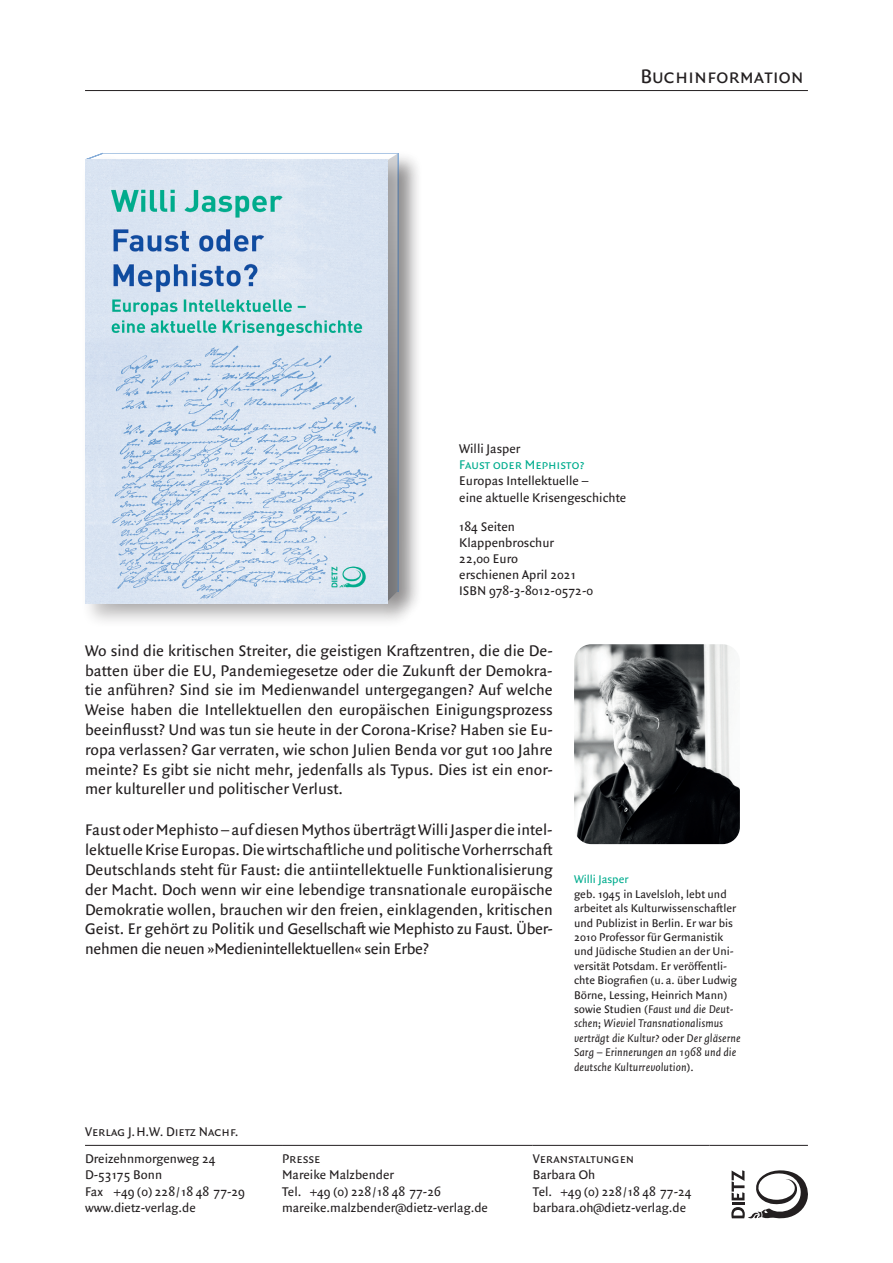
<style>
.page{position:relative;width:893px;height:1263px;background:#fff}
.page>*{position:absolute;margin:0;border:0;box-sizing:border-box;transform-origin:0 0}
.t1{font:21px "Quadraat Sans Small Caps";color:#231f20}
.t2{font:16.5px/19.8px "Quadraat Sans";letter-spacing:-.02em;color:#231f20;text-align:justify}
.t3{font:13.5px/16.2px "Quadraat Sans";color:#231f20}
.t4{font:13.5px "Quadraat Sans Small Caps";color:#231f20}
.t5{font:13.5px "Quadraat Sans Small Caps";color:#00ac8e}
.t6{font:12px/14.4px "Quadraat Sans";color:#231f20}
.t7{font:12px "Quadraat Sans";color:#00ac8e}
.s1{font-style:italic}
</style>
<div class="page">
<hr style="left:85px;top:1145px;width:197px;height:1px;background:#231f20">
<hr style="left:282px;top:1145px;width:251px;height:1px;background:#231f20">
<hr style="left:533px;top:1145px;width:177px;height:1px;background:#231f20">
<hr style="left:710px;top:1145px;width:98px;height:1px;background:#231f20">
<svg style="left:731px;top:1170px;width:77px;height:48px"></svg>
<hr style="left:85px;top:90px;width:723px;height:1px;background:#231f20">
<img style="left:574px;top:644px;width:166px;height:200px">
<div style="left:381px;top:152px;width:41px;height:474px;background:#231f20;opacity:.28"></div>
<div style="left:81px;top:156px;width:331px;height:473px;background:#231f20;opacity:.28"></div>
<img style="left:85px;top:160px;width:303px;height:444px">
<p class="t1" style="left:640px;top:64px;width:165px">Buchinformation</p>
<p class="t3" style="left:459px;top:441px;width:63px">Willi Jasper</p>
<p class="t5" style="left:459px;top:457px;width:126px">Faust oder Mephisto?</p>
<p class="t3" style="left:459px;top:473px;width:169px">Europas Intellektuelle –<br>eine aktuelle Krisengeschichte</p>
<p class="t3" style="left:459px;top:518px;width:135px">184 Seiten<br>Klappenbroschur<br>22,00 Euro<br>erschienen April 2021<br>ISBN 978-3-8012-0572-0</p>
<p class="t2" style="left:85px;top:641px;width:469px">Wo sind die kritischen Streiter, die geistigen Kraftzentren, die die De&shy;batten über die EU, Pandemiegesetze oder die Zukunft der Demokra&shy;tie anführen? Sind sie im Medienwandel untergegangen? Auf welche Weise haben die Intellektuellen den europäischen Einigungsprozess beeinflusst? Und was tun sie heute in der Corona-Krise? Haben sie Eu&shy;ropa verlassen? Gar verraten, wie schon Julien Benda vor gut 100 Jahre meinte? Es gibt sie nicht mehr, jedenfalls als Typus. Dies ist ein enor&shy;mer kultureller und politischer Verlust.</p>
<p class="t2" style="left:85px;top:821px;width:469px">Faust oder Mephisto – auf diesen Mythos überträgt Willi Jasper die intel&shy;lektuelle Krise Europas. Die wirtschaftliche und politische Vorherrschaft Deutschlands steht für Faust: die antiintellektuelle Funktionalisierung der Macht. Doch wenn wir eine lebendige transnationale europäische Demokratie wollen, brauchen wir den freien, einklagenden, kritischen Geist. Er gehört zu Politik und Gesellschaft wie Mephisto zu Faust. Über&shy;nehmen die neuen »Medienintellektuellen« sein Erbe?</p>
<p class="t7" style="left:574px;top:872px;width:56px">Willi Jasper</p>
<p class="t6" style="left:574px;top:887px;width:168px">geb. 1945 in Lavelsloh, lebt und arbeitet als Kulturwissenschaftler und Publizist in Berlin. Er war bis 2010 Professor für Germanistik und Jüdische Studien an der Uni&shy;versität Potsdam. Er veröffentli&shy;chte Biografien (u. a. über Ludwig Börne, Lessing, Heinrich Mann) sowie Studien (<span class="s1">Faust und die Deut&shy;schen</span>; <span class="s1">Wieviel Transnationalismus verträgt die Kultur?</span> oder <span class="s1">Der gläserne Sarg – Erinnerungen an 1968 und die deutsche Kulturrevolution</span>).</p>
<p class="t4" style="left:85px;top:1124px;width:155px">Verlag J.H.W. Dietz Nachf.</p>
<p class="t3" style="left:85px;top:1151px;width:161px">Dreizehnmorgenweg 24<br>D-53175 Bonn<br>Fax +49 (0) 228/18 48 77-29 www.dietz-verlag.de</p>
<p class="t4" style="left:282px;top:1151px;width:40px">Presse</p>
<p class="t3" style="left:282px;top:1167px;width:207px">Mareike Malzbender<br>Tel. +49 (0) 228/18 48 77-26 mareike.malzbender@dietz-verlag.de</p>
<p class="t4" style="left:533px;top:1151px;width:103px">Veranstaltungen</p>
<p class="t3" style="left:533px;top:1167px;width:160px">Barbara Oh<br>Tel. +49 (0) 228/18 48 77-24 barbara.oh@dietz-verlag.de</p>
</div>
